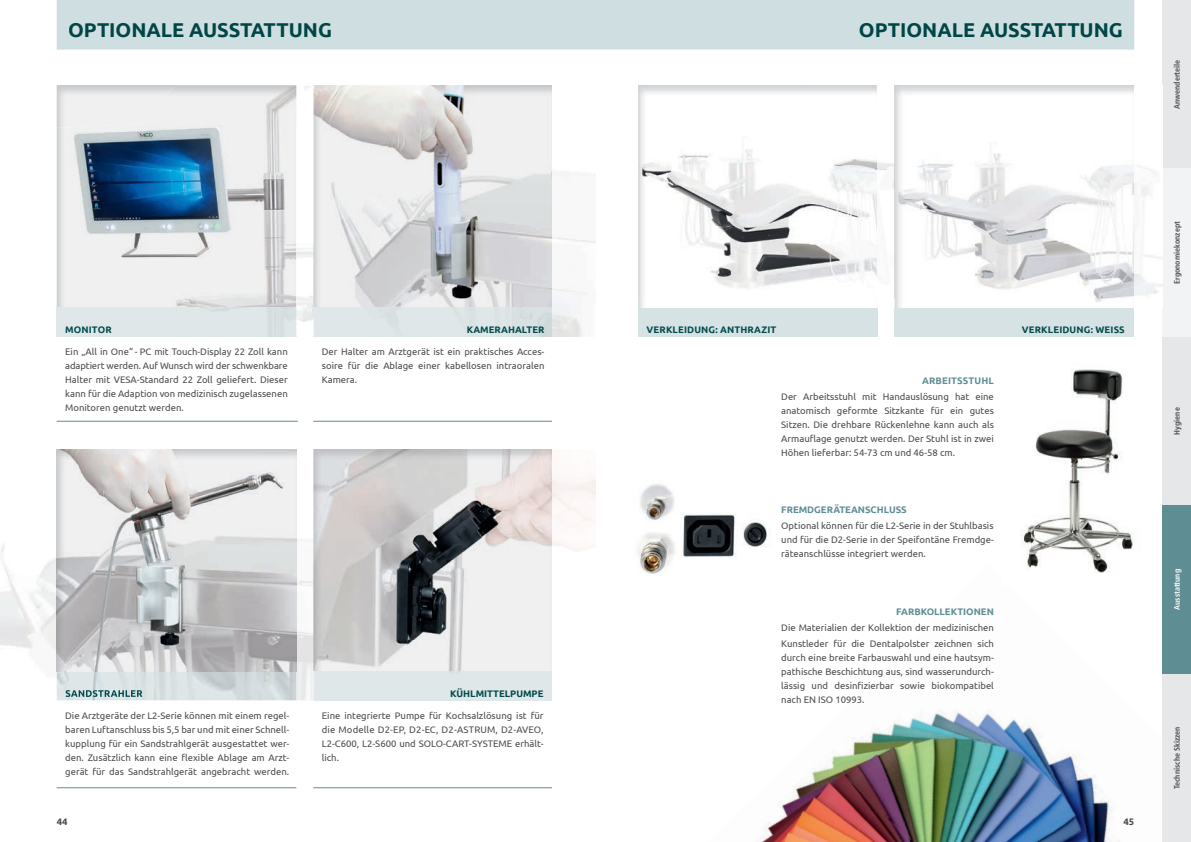
<style>
.page{position:relative;width:1191px;height:842px;background:#fff}
.page>*{position:absolute;margin:0;border:0;box-sizing:border-box;transform-origin:0 0}
.t1{font:700 20px "Ubuntu";color:#004b4d}
.t2{font:9.5px/14px "Ubuntu";color:#4b4c4d;text-align:justify}
.t3{font:700 9.5px "Ubuntu";letter-spacing:.01em;color:#004b4d}
.t4{font:700 9.5px "Ubuntu";color:#5e8e94}
.t5{font:700 9.5px "Ubuntu";color:#4b4c4d}
.t6{font:700 condensed 8px "Frutiger";color:#4b4c4d}
.t7{font:700 condensed 8px "Frutiger";color:#fff}
</style>
<div class="page">
<div style="left:57px;top:0;width:1077px;height:50px;background:#cfdee0"></div>
<div style="left:69px;top:23px;width:262px;height:14px;background:#cfdee0"></div>
<div style="left:860px;top:23px;width:261px;height:14px;background:#cfdee0"></div>
<div style="left:638px;top:308px;width:239px;height:28px;background:#d7e2e4"></div>
<div style="left:894px;top:308px;width:240px;height:28px;background:#d7e2e4"></div>
<img style="left:855px;top:710px;width:168px;height:132px">
<img style="left:761px;top:740px;width:117px;height:102px">
<img style="left:845px;top:809px;width:56px;height:33px">
<img style="left:892px;top:833px;width:18px;height:9px">
<img style="left:1023px;top:725px;width:97px;height:117px">
<img style="left:984px;top:803px;width:63px;height:39px">
<img style="left:1030px;top:826px;width:32px;height:16px">
<div style="left:1162px;top:0;width:29px;height:168px;background:#e6e7e9"></div>
<div style="left:1162px;top:337px;width:29px;height:168px;background:#e6e7e9"></div>
<div style="left:1162px;top:168px;width:29px;height:169px;background:#f2f3f4"></div>
<div style="left:1162px;top:674px;width:29px;height:168px;background:#e6e7e9"></div>
<img style="left:57px;top:85px;width:538px;height:251px">
<img style="left:638px;top:85px;width:256px;height:212px">
<img style="left:894px;top:85px;width:268px;height:223px">
<img style="left:0;top:449px;width:595px;height:251px">
<hr style="left:57px;top:421px;width:241px;height:1px;background:#5e8e94">
<hr style="left:57px;top:787px;width:239px;height:1px;background:#5e8e94">
<hr style="left:313px;top:421px;width:239px;height:1px;background:#5e8e94">
<hr style="left:313px;top:787px;width:239px;height:1px;background:#5e8e94">
<img style="left:1021px;top:369px;width:112px;height:204px">
<div style="left:1162px;top:505px;width:29px;height:169px;background:#5e8e94"></div>
<img style="left:894px;top:85px;width:1px;height:212px">
<svg style="left:313px;top:308px;width:1px;height:28px"></svg>
<svg style="left:313px;top:672px;width:1px;height:28px"></svg>
<img style="left:66px;top:690px;width:76px;height:7px">
<img style="left:681px;top:513px;width:89px;height:44px">
<img style="left:640px;top:484px;width:34px;height:36px">
<img style="left:638px;top:532px;width:37px;height:42px">
<h1 class="t1" style="left:68px;top:18px;width:265px">OPTIONALE AUSSTATTUNG</h1>
<h1 class="t1" style="left:859px;top:18px;width:265px">OPTIONALE AUSSTATTUNG</h1>
<p class="t6" style="left:1172px;top:109px;width:51px;rotate:-90deg">Anwenderteile</p>
<p class="t3" style="left:65px;top:324px;width:48px">MONITOR</p>
<p class="t2" style="left:65px;top:344px;width:224px">Ein „All in One“ - PC mit Touch-Display 22 Zoll kann adaptiert werden. Auf Wunsch wird der schwenkbare Halter mit VESA-Standard 22 Zoll geliefert. Dieser kann für die Adaption von medizinisch zugelassenen Monitoren genutzt werden.</p>
<p class="t3" style="left:467px;top:324px;width:79px">KAMERAHALTER</p>
<p class="t2" style="left:322px;top:344px;width:224px">Der Halter am Arztgerät ist ein praktisches Acces&shy;soire für die Ablage einer kabellosen intraoralen Kamera.</p>
<p class="t2" style="left:65px;top:708px;width:225px">Die Arztgeräte der L2-Serie können mit einem regel&shy;baren Luftanschluss bis 5,5 bar und mit einer Schnell&shy;kupplung für ein Sandstrahlgerät ausgestattet wer&shy;den. Zusätzlich kann eine flexible Ablage am Arzt&shy;gerät für das Sandstrahlgerät angebracht werden.</p>
<p class="t3" style="left:450px;top:688px;width:95px">KÜHLMITTELPUMPE</p>
<p class="t2" style="left:322px;top:708px;width:223px">Eine integrierte Pumpe für Kochsalzlösung ist für die Modelle D2-EP, D2-EC, D2-ASTRUM, D2-AVEO, L2-C600, L2-S600 und SOLO-CART-SYSTEME erhält&shy;lich.</p>
<p class="t3" style="left:646px;top:324px;width:131px">VERKLEIDUNG: ANTHRAZIT</p>
<p class="t3" style="left:1021px;top:324px;width:105px">VERKLEIDUNG: WEISS</p>
<p class="t4" style="left:922px;top:374px;width:73px">ARBEITSSTUHL</p>
<p class="t2" style="left:781px;top:389px;width:214px">Der Arbeitsstuhl mit Handauslösung hat eine anatomisch geformte Sitzkante für ein gutes Sitzen. Die drehbare Rückenlehne kann auch als Armauflage genutzt werden. Der Stuhl ist in zwei Höhen lieferbar: 54-73 cm und 46-58 cm.</p>
<p class="t4" style="left:781px;top:504px;width:127px">FREMDGERÄTEANSCHLUSS</p>
<p class="t2" style="left:781px;top:518px;width:214px">Optional können für die L2-Serie in der Stuhlbasis und für die D2-Serie in der Speifontäne Fremdge&shy;räteanschlüsse integriert werden.</p>
<p class="t4" style="left:896px;top:606px;width:99px">FARBKOLLEKTIONEN</p>
<p class="t2" style="left:781px;top:619px;width:214px;line-height:16px">Die Materialien der Kollektion der medizinischen<br>Kunstleder für die Dentalpolster zeichnen sich</p>
<p class="t2" style="left:781px;top:650px;width:214px">durch eine breite Farbauswahl und eine hautsym&shy;pathische Beschichtung aus, sind wasserundurch&shy;lässig und desinfizierbar sowie biokompatibel nach EN ISO 10993.</p>
<p class="t5" style="left:57px;top:816px;width:12px">44</p>
<p class="t5" style="left:1123px;top:816px;width:12px">45</p>
<p class="t6" style="left:1172px;top:284px;width:64px;rotate:-90deg">Ergonomiekonzept</p>
<p class="t6" style="left:1172px;top:435px;width:29px;rotate:-90deg">Hygiene</p>
<p class="t7" style="left:1172px;top:610px;width:42px;rotate:-90deg">Ausstattung</p>
<p class="t6" style="left:1172px;top:789px;width:64px;rotate:-90deg">Technische Skizzen</p>
</div>
